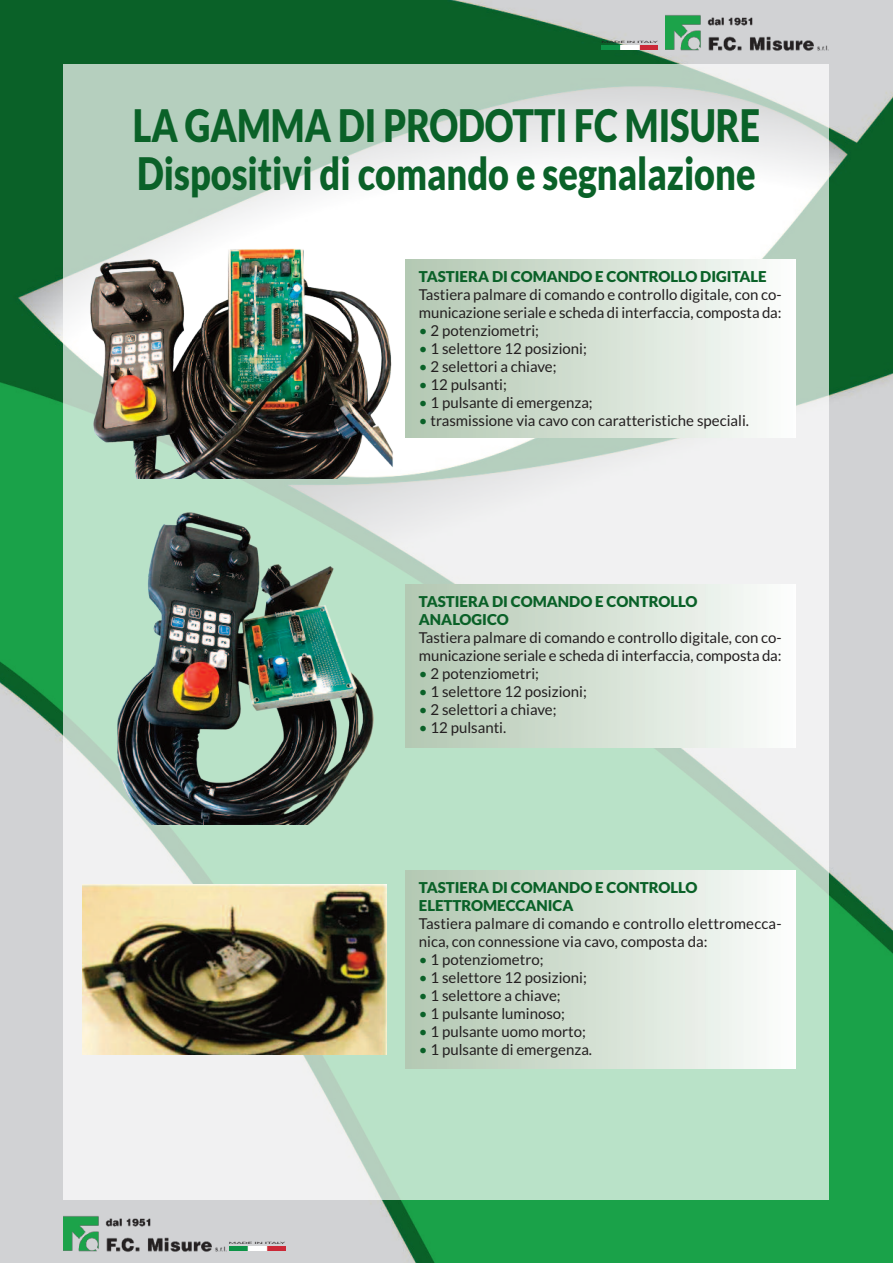
<style>
.page{position:relative;width:893px;height:1263px;background:#fff}
.page>*{position:absolute;margin:0;border:0;box-sizing:border-box;transform-origin:0 0}
.t1{font:900 45px/48px "Lato";color:#0a6128;scale:.8 1}
.t2{font:15px/18px "Lato";color:#231f20}
.t3{font:900 15px/18px "Lato";color:#0a6128}
.t4{font:3px "Lato";color:#231f20;scale:2.7 1}
.s1{color:#0a6128}
</style>
<div class="page">
<img style="left:0;top:0;width:893px;height:1263px">
<div style="left:64px;top:64px;width:765px;height:1135px;background:#fff;opacity:.7"></div>
<img style="left:60px;top:235px;width:352px;height:243px">
<img style="left:64px;top:1216px;width:163px;height:36px">
<img style="left:666px;top:15px;width:163px;height:36px">
<div style="left:405px;top:259px;width:391px;height:179px;background:linear-gradient(to right,#b2c7b1,#fbfdfb)"></div>
<img style="left:83px;top:885px;width:303px;height:169px">
<div style="left:405px;top:870px;width:391px;height:198px;background:linear-gradient(to right,#b2c7b1,#fbfdfb)"></div>
<img style="left:107px;top:510px;width:280px;height:314px">
<div style="left:405px;top:585px;width:391px;height:163px;background:linear-gradient(to right,#b2c7b1,#fbfdfb)"></div>
<img style="left:229px;top:1246px;width:56px;height:4px">
<img style="left:602px;top:45px;width:56px;height:4px">
<p class="t4" style="left:601px;top:40px;width:22px">MADE IN ITALY</p>
<h1 class="t1" style="left:133px;top:100px;width:786px">LA GAMMA DI PRODOTTI FC MISURE<br>Dispositivi di comando e segnalazione</h1>
<p class="t3" style="left:419px;top:267px;width:349px">TASTIERA DI COMANDO E CONTROLLO DIGITALE</p>
<p class="t2" style="left:419px;top:286px;width:364px">Tastiera palmare di comando e controllo digitale, con co&shy;municazione seriale e scheda di interfaccia, composta da:</p>
<p class="t2" style="left:419px;top:322px;width:122px"><span class="s1">•</span> 2 potenziometri;</p>
<p class="t2" style="left:419px;top:340px;width:169px"><span class="s1">•</span> 1 selettore 12 posizioni;</p>
<p class="t2" style="left:419px;top:358px;width:139px"><span class="s1">•</span> 2 selettori a chiave;</p>
<p class="t2" style="left:419px;top:376px;width:90px"><span class="s1">•</span> 12 pulsanti;</p>
<p class="t2" style="left:419px;top:394px;width:175px"><span class="s1">•</span> 1 pulsante di emergenza;</p>
<p class="t2" style="left:419px;top:412px;width:332px"><span class="s1">•</span> trasmissione via cavo con caratteristiche speciali.</p>
<p class="t3" style="left:419px;top:593px;width:280px">TASTIERA DI COMANDO E CONTROLLO<br>ANALOGICO</p>
<p class="t2" style="left:419px;top:629px;width:364px">Tastiera palmare di comando e controllo digitale, con co&shy;municazione seriale e scheda di interfaccia, composta da:</p>
<p class="t2" style="left:419px;top:665px;width:122px"><span class="s1">•</span> 2 potenziometri;</p>
<p class="t2" style="left:419px;top:683px;width:169px"><span class="s1">•</span> 1 selettore 12 posizioni;</p>
<p class="t2" style="left:419px;top:701px;width:139px"><span class="s1">•</span> 2 selettori a chiave;</p>
<p class="t2" style="left:419px;top:719px;width:89px"><span class="s1">•</span> 12 pulsanti.</p>
<p class="t4" style="left:229px;top:1241px;width:22px">MADE IN ITALY</p>
<p class="t3" style="left:419px;top:878px;width:280px">TASTIERA DI COMANDO E CONTROLLO<br>ELETTROMECCANICA</p>
<p class="t2" style="left:419px;top:914px;width:364px">Tastiera palmare di comando e controllo elettromecca&shy;nica, con connessione via cavo, composta da:</p>
<p class="t2" style="left:419px;top:950px;width:126px"><span class="s1">•</span> 1 potenziometro;</p>
<p class="t2" style="left:419px;top:968px;width:169px"><span class="s1">•</span> 1 selettore 12 posizioni;</p>
<p class="t2" style="left:419px;top:986px;width:143px"><span class="s1">•</span> 1 selettore a chiave;</p>
<p class="t2" style="left:419px;top:1004px;width:148px"><span class="s1">•</span> 1 pulsante luminoso;</p>
<p class="t2" style="left:419px;top:1022px;width:169px"><span class="s1">•</span> 1 pulsante uomo morto;</p>
<p class="t2" style="left:419px;top:1040px;width:175px"><span class="s1">•</span> 1 pulsante di emergenza.</p>
</div>
